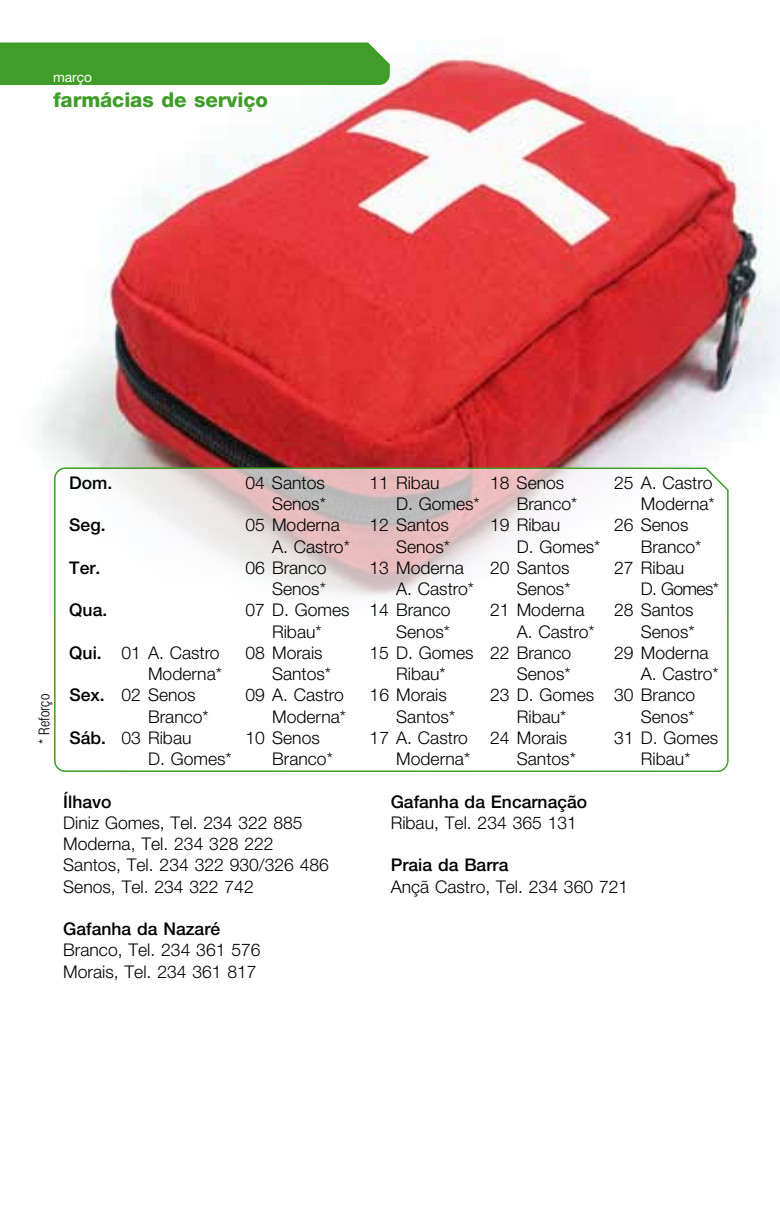
<style>
.page{position:relative;width:780px;height:1205px;background:#fff}
.page>*{position:absolute;margin:0;border:0;box-sizing:border-box;transform-origin:0 0}
.t1{font:800 20.5px "Helvetica Neue";letter-spacing:-.005em;color:#409d29}
.t2{font:300 17.5px/21.2px "Helvetica Neue";color:#000}
.t3{font:500 17.5px "Helvetica Neue";color:#000}
.t4{font:300 condensed 15px "Helvetica Neue";color:#000}
.t5{font:13.75px "Helvetica Neue";color:#fff}
.s1{font-weight:500}
</style>
<div class="page">
<img style="left:41px;top:48px;width:739px;height:419px">
<div style="left:0;top:42px;width:390px;height:43px;background:#409d29"></div>
<svg style="left:54px;top:467px;width:675px;height:305px"></svg>
<p class="t5" style="left:53px;top:68px;width:40px">março</p>
<p class="t1" style="left:53px;top:87px;width:216px">farmácias de serviço</p>
<p class="t4" style="left:36px;top:744px;width:51px;rotate:-90deg">* Reforço</p>
<p class="t3" style="left:69px;top:472px;width:45px">Dom.</p>
<p class="t2" style="left:245px;top:472px;width:81px">04 Santos</p>
<p class="t2" style="left:369px;top:472px;width:72px">11 Ribau</p>
<p class="t2" style="left:490px;top:472px;width:76px">18 Senos</p>
<p class="t2" style="left:614px;top:472px;width:100px">25 A. Castro</p>
<p class="t2" style="left:272px;top:493px;width:55px">Senos*</p>
<p class="t2" style="left:396px;top:493px;width:85px">D. Gomes*</p>
<p class="t2" style="left:516px;top:493px;width:62px">Branco*</p>
<p class="t2" style="left:640px;top:493px;width:75px">Moderna*</p>
<p class="t3" style="left:69px;top:515px;width:38px">Seg.</p>
<p class="t2" style="left:245px;top:514px;width:96px">05 Moderna</p>
<p class="t2" style="left:369px;top:514px;width:81px">12 Santos</p>
<p class="t2" style="left:490px;top:514px;width:72px">19 Ribau</p>
<p class="t2" style="left:614px;top:514px;width:76px">26 Senos</p>
<p class="t2" style="left:272px;top:535px;width:79px">A. Castro*</p>
<p class="t2" style="left:396px;top:535px;width:55px">Senos*</p>
<p class="t2" style="left:516px;top:535px;width:85px">D. Gomes*</p>
<p class="t2" style="left:640px;top:535px;width:62px">Branco*</p>
<p class="t3" style="left:69px;top:557px;width:33px">Ter.</p>
<p class="t2" style="left:245px;top:557px;width:83px">06 Branco</p>
<p class="t2" style="left:369px;top:557px;width:96px">13 Moderna</p>
<p class="t2" style="left:490px;top:557px;width:81px">20 Santos</p>
<p class="t2" style="left:614px;top:557px;width:72px">27 Ribau</p>
<p class="t2" style="left:272px;top:578px;width:55px">Senos*</p>
<p class="t2" style="left:396px;top:578px;width:79px">A. Castro*</p>
<p class="t2" style="left:516px;top:578px;width:55px">Senos*</p>
<p class="t2" style="left:640px;top:578px;width:80px">D. Gomes*</p>
<p class="t3" style="left:69px;top:600px;width:39px">Qua.</p>
<p class="t2" style="left:245px;top:599px;width:207px">07 D. Gomes 14 Branco</p>
<p class="t2" style="left:490px;top:599px;width:96px">21 Moderna</p>
<p class="t2" style="left:614px;top:599px;width:81px">28 Santos</p>
<p class="t2" style="left:272px;top:620px;width:51px">Ribau*</p>
<p class="t2" style="left:396px;top:620px;width:55px">Senos*</p>
<p class="t2" style="left:516px;top:620px;width:79px">A. Castro*</p>
<p class="t2" style="left:640px;top:620px;width:55px">Senos*</p>
<p class="t2" style="left:69px;top:641px;width:152px"><span class="s1">Qui.</span> 01 A. Castro</p>
<p class="t2" style="left:245px;top:641px;width:79px">08 Morais</p>
<p class="t2" style="left:369px;top:641px;width:203px">15 D. Gomes 22 Branco</p>
<p class="t2" style="left:614px;top:641px;width:96px">29 Moderna</p>
<p class="t2" style="left:148px;top:663px;width:75px">Moderna*</p>
<p class="t2" style="left:272px;top:663px;width:60px">Santos*</p>
<p class="t2" style="left:396px;top:663px;width:51px">Ribau*</p>
<p class="t2" style="left:516px;top:663px;width:55px">Senos*</p>
<p class="t2" style="left:640px;top:663px;width:79px">A. Castro*</p>
<p class="t2" style="left:69px;top:684px;width:128px"><span class="s1">Sex.</span> 02 Senos</p>
<p class="t2" style="left:245px;top:684px;width:100px">09 A. Castro</p>
<p class="t2" style="left:369px;top:684px;width:79px">16 Morais</p>
<p class="t2" style="left:490px;top:684px;width:207px">23 D. Gomes 30 Branco</p>
<p class="t2" style="left:148px;top:705px;width:62px">Branco*</p>
<p class="t2" style="left:272px;top:705px;width:75px">Moderna*</p>
<p class="t2" style="left:396px;top:705px;width:60px">Santos*</p>
<p class="t2" style="left:516px;top:705px;width:51px">Ribau*</p>
<p class="t2" style="left:640px;top:705px;width:55px">Senos*</p>
<p class="t2" style="left:69px;top:726px;width:124px"><span class="s1">Sáb.</span> 03 Ribau</p>
<p class="t2" style="left:245px;top:726px;width:76px">10 Senos</p>
<p class="t2" style="left:369px;top:726px;width:100px">17 A. Castro</p>
<p class="t2" style="left:490px;top:726px;width:79px">24 Morais</p>
<p class="t2" style="left:614px;top:726px;width:106px">31 D. Gomes</p>
<p class="t2" style="left:148px;top:748px;width:85px">D. Gomes*</p>
<p class="t2" style="left:272px;top:748px;width:62px">Branco*</p>
<p class="t2" style="left:396px;top:748px;width:75px">Moderna*</p>
<p class="t2" style="left:517px;top:748px;width:60px">Santos*</p>
<p class="t2" style="left:641px;top:748px;width:51px">Ribau*</p>
<p class="t3" style="left:63px;top:791px;width:50px">Ílhavo</p>
<p class="t2" style="left:63px;top:812px;width:267px">Diniz Gomes, Tel. 234 322 885<br>Moderna, Tel. 234 328 222<br>Santos, Tel. 234 322 930/326 486<br>Senos, Tel. 234 322 742</p>
<p class="t3" style="left:63px;top:918px;width:158px">Gafanha da Nazaré</p>
<p class="t2" style="left:63px;top:939px;width:199px">Branco, Tel. 234 361 576<br>Morais, Tel. 234 361 817</p>
<p class="t3" style="left:390px;top:791px;width:198px">Gafanha da Encarnação</p>
<p class="t2" style="left:390px;top:812px;width:188px">Ribau, Tel. 234 365 131</p>
<p class="t3" style="left:390px;top:855px;width:119px">Praia da Barra</p>
<p class="t2" style="left:390px;top:875px;width:239px">Ançã Castro, Tel. 234 360 721</p>
</div>
